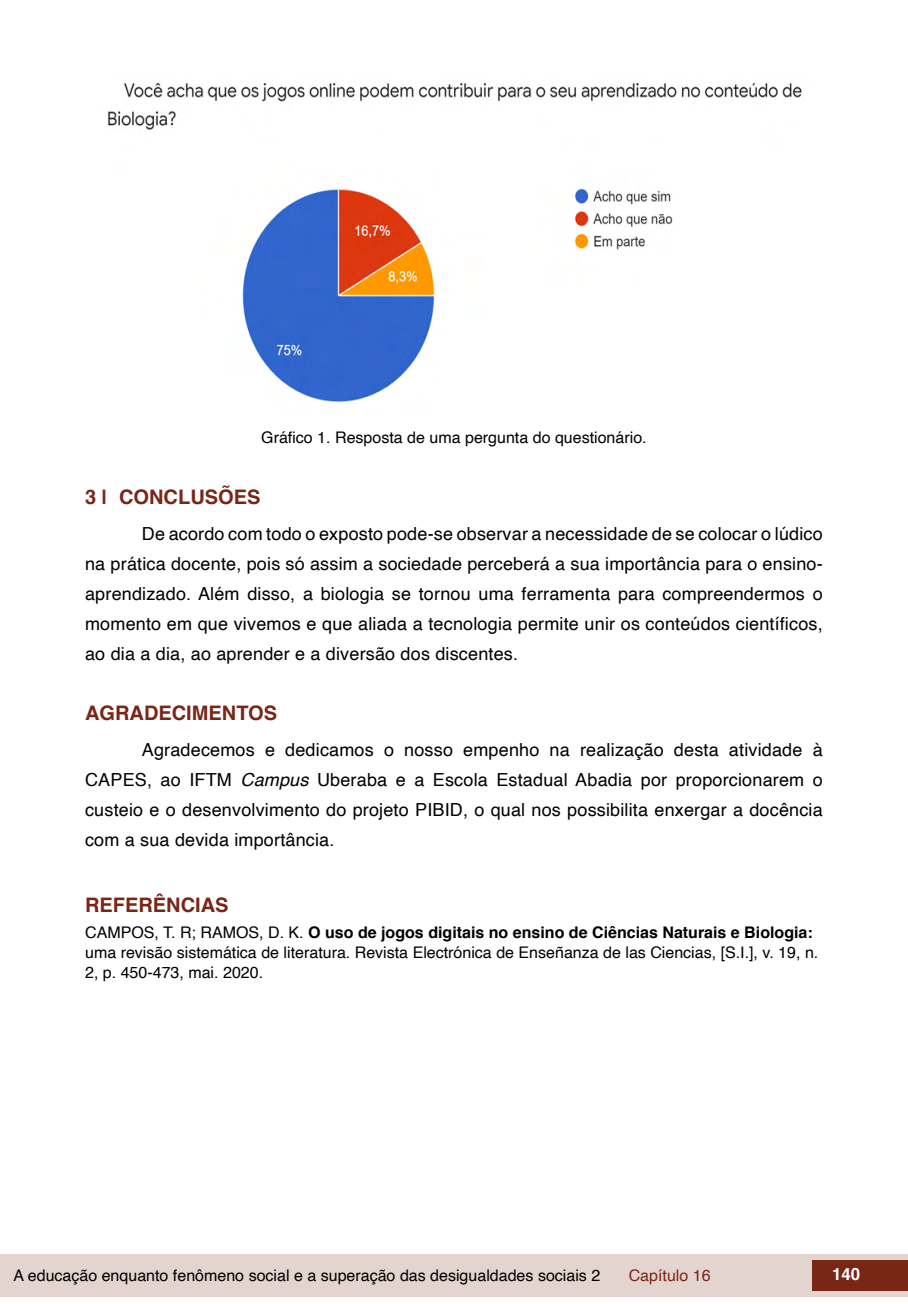
<style>
.page{position:relative;width:908px;height:1304px;background:#fff}
.page>*{position:absolute;margin:0;border:0;box-sizing:border-box;transform-origin:0 0}
.t1{font:700 20px "Helvetica";color:#7a2616}
.t2{font:18px/30px "Helvetica";letter-spacing:.01em;color:#000;text-align:justify}
.t3{font:700 16.8px "Helvetica";color:#fff}
.t4{font:16px/20px "Helvetica";color:#000}
.t5{font:16px "Helvetica";color:#7a2616}
.s1{font-style:italic}
.s2{font-weight:700}
</style>
<div class="page">
<div style="left:0;top:1254px;width:906px;height:43px;background:#e4d4d0"></div>
<div style="left:812px;top:1261px;width:95px;height:30px;background:#7a2616"></div>
<img style="left:107px;top:82px;width:695px;height:320px">
<p class="t4" style="left:261px;top:427px;width:387px">Gráfico 1. Resposta de uma pergunta do questionário.</p>
<p class="t1" style="left:85px;top:481px;width:177px">3 | CONCLUSÕES</p>
<p class="t2" style="left:85px;top:519px;width:738px;text-indent:57px">De acordo com todo o exposto pode-se observar a necessidade de se colocar o lúdico na prática docente, pois só assim a sociedade perceberá a sua importância para o ensino&shy;aprendizado. Além disso, a biologia se tornou uma ferramenta para compreendermos o momento em que vivemos e que aliada a tecnologia permite unir os conteúdos científicos, ao dia a dia, ao aprender e a diversão dos discentes.</p>
<p class="t1" style="left:85px;top:697px;width:193px">AGRADECIMENTOS</p>
<p class="t2" style="left:85px;top:735px;width:738px;text-indent:57px">Agradecemos e dedicamos o nosso empenho na realização desta atividade à CAPES, ao IFTM <span class="s1">Campus</span> Uberaba e a Escola Estadual Abadia por proporcionarem o custeio e o desenvolvimento do projeto PIBID, o qual nos possibilita enxergar a docência com a sua devida importância.</p>
<p class="t1" style="left:85px;top:889px;width:145px">REFERÊNCIAS</p>
<p class="t4" style="left:85px;top:923px;width:734px">CAMPOS, T. R; RAMOS, D. K. <span class="s2">O uso de jogos digitais no ensino de Ciências Naturais e Biologia: </span>uma revisão sistemática de literatura. Revista Electrónica de Enseñanza de las Ciencias, [S.I.], v. 19, n.<br>2, p. 450-473, mai. 2020.</p>
<p class="t4" style="left:14px;top:1266px;width:588px">A educação enquanto fenômeno social e a superação das desigualdades sociais 2</p>
<p class="t5" style="left:628px;top:1263px;width:83px">Capítulo 16</p>
<p class="t3" style="left:831px;top:1261px;width:30px">140</p>
</div>
